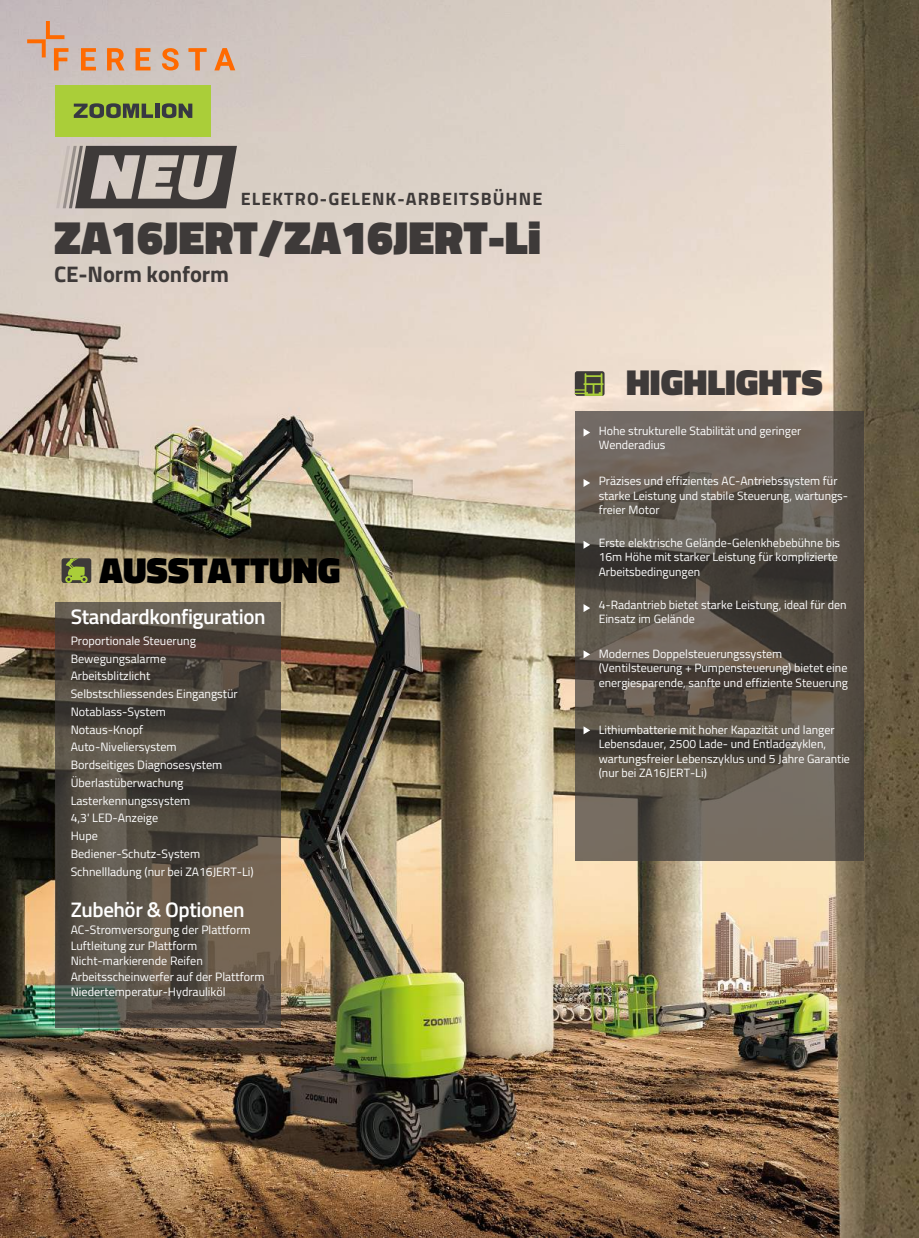
<style>
.page{position:relative;width:919px;height:1238px;background:#fff}
.page>*{position:absolute;margin:0;border:0;box-sizing:border-box;transform-origin:0 0}
.t1{font:900 47.1px "Titillium Web";color:#3e3a39}
.t2{font:900 36.6px "Titillium Web";color:#000}
.t3{font:900 36.6px "Titillium Web";color:#3e3a39}
.t4{font:700 22.5px "Titillium Web";letter-spacing:-.005em;color:#3e3a39}
.t5{font:600 21px "Titillium Web";letter-spacing:-.02em;color:#fff}
.t6{font:700 17.85px "Titillium Web";letter-spacing:.06em;color:#3e3a39}
.t7{font:12.15px/17.7px "Titillium Web";color:#fff}
.t8{font:12px/14.4px "Titillium Web";color:#fff}
</style>
<div class="page">
<img style="left:0;top:0;width:918px;height:1237px">
<svg style="left:574px;top:371px;width:30px;height:25px"></svg>
<svg style="left:574px;top:411px;width:289px;height:449px;background:#5d554c"></svg>
<svg style="left:55px;top:602px;width:226px;height:425px;background:#534c42"></svg>
<svg style="left:62px;top:558px;width:29px;height:25px"></svg>
<div style="left:55px;top:85px;width:156px;height:52px;background:#aace39"></div>
<svg style="left:162px;top:103px;width:30px;height:15px"></svg>
<div style="left:155px;top:104px;width:5px;height:14px;background:#373842"></div>
<svg style="left:74px;top:103px;width:79px;height:15px"></svg>
<svg style="left:583px;top:428px;width:7px;height:8px"></svg>
<svg style="left:583px;top:479px;width:7px;height:8px"></svg>
<svg style="left:583px;top:540px;width:7px;height:8px"></svg>
<svg style="left:583px;top:604px;width:7px;height:8px"></svg>
<svg style="left:583px;top:650px;width:7px;height:8px"></svg>
<svg style="left:583px;top:726px;width:7px;height:8px"></svg>
<svg style="left:56px;top:146px;width:181px;height:62px;background:#8c8480"></svg>
<svg style="left:81px;top:48px;width:15px;height:22px"></svg>
<svg style="left:107px;top:48px;width:17px;height:22px"></svg>
<svg style="left:135px;top:48px;width:15px;height:22px"></svg>
<svg style="left:162px;top:48px;width:17px;height:22px"></svg>
<svg style="left:188px;top:48px;width:19px;height:22px"></svg>
<svg style="left:214px;top:48px;width:21px;height:22px"></svg>
<svg style="left:27px;top:21px;width:41px;height:49px;background:#d2ab95"></svg>
<h3 class="t6" style="left:241px;top:185px;width:303px">ELEKTRO-GELENK-ARBEITSBÜHNE</h3>
<h1 class="t1" style="left:54px;top:203px;width:488px">ZA16JERT/ZA16JERT-Li</h1>
<h3 class="t4" style="left:54px;top:257px;width:176px">CE-Norm konform</h3>
<h2 class="t2" style="left:100px;top:543px;width:242px">AUSSTATTUNG</h2>
<h3 class="t5" style="left:71px;top:601px;width:196px">Standardkonfiguration</h3>
<p class="t7" style="left:71px;top:631px;width:184px">Proportionale Steuerung<br>Bewegungsalarme<br>Arbeitsblitzlicht<br>Selbstschliessendes Eingangstür<br>Notablass-System<br>Notaus-Knopf<br>Auto-Niveliersystem<br>Bordseitiges Diagnosesystem<br>Überlastüberwachung<br>Lasterkennungssystem<br>4,3' LED-Anzeige<br>Hupe<br>Bediener-Schutz-System<br>Schnellladung (nur bei ZA16JERT-Li)</p>
<h3 class="t5" style="left:71px;top:894px;width:175px">Zubehör &amp; Optionen</h3>
<p class="t7" style="left:71px;top:921px;width:195px;line-height:15.6px">AC-Stromversorgung der Plattform<br>Luftleitung zur Plattform<br>Nicht-markierende Reifen<br>Arbeitsscheinwerfer auf der Plattform<br>Niedertemperatur-Hydrauliköl</p>
<h2 class="t3" style="left:626px;top:355px;width:198px">HIGHLIGHTS</h2>
<p class="t8" style="left:598px;top:423px;width:204px">Hohe strukturelle Stabilität und geringer<br>Wenderadius</p>
<p class="t8" style="left:598px;top:473px;width:251px">Präzises und effizientes AC-Antriebssystem für starke Leistung und stabile Steuerung, wartungs&shy;freier Motor</p>
<p class="t8" style="left:598px;top:535px;width:243px">Erste elektrische Gelände-Gelenkhebebühne bis<br>16m Höhe mit starker Leistung für komplizierte<br>Arbeitsbedingungen</p>
<p class="t8" style="left:598px;top:597px;width:249px">4-Radantrieb bietet starke Leistung, ideal für den<br>Einsatz im Gelände</p>
<p class="t8" style="left:598px;top:646px;width:251px">Modernes Doppelsteuerungssystem (Ventilsteuerung + Pumpensteuerung) bietet eine energiesparende, sanfte und effiziente Steuerung</p>
<p class="t8" style="left:598px;top:722px;width:253px">Lithiumbatterie mit hoher Kapazität und langer Lebensdauer, 2500 Lade- und Entladezyklen, wartungsfreier Lebenszyklus und 5 Jahre Garantie (nur bei ZA16JERT-Li)</p>
</div>
